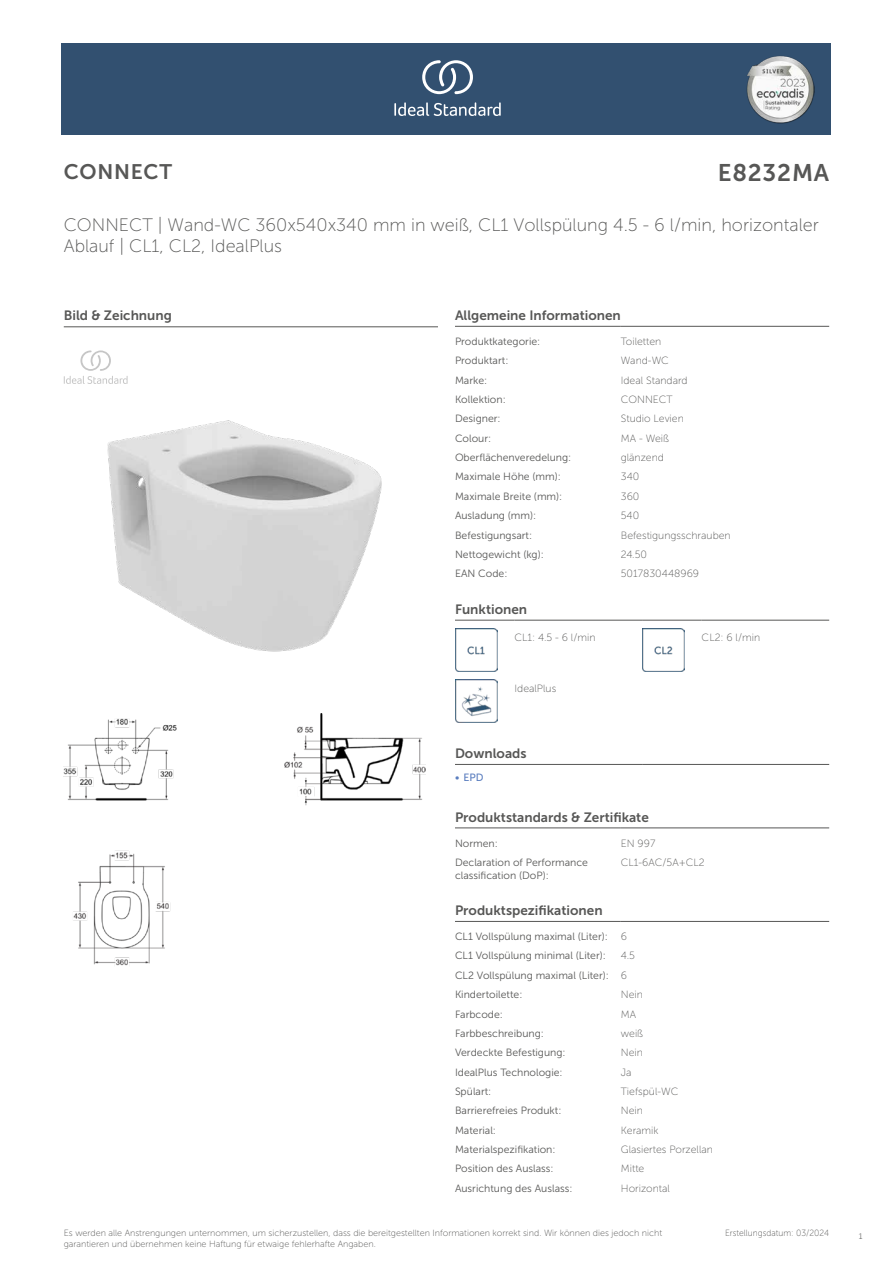
<style>
.page{position:relative;width:893px;height:1263px;background:#fff}
.page>*{position:absolute;margin:0;border:0;box-sizing:border-box;transform-origin:0 0}
.t1{font:24px "Museo Sans 700";letter-spacing:.035em;color:#575756}
.t2{font:21px "Museo Sans 700";letter-spacing:.035em;color:#575756}
.t3{font:18px/21.6px "Museo Sans 100";color:#575756}
.t4{font:13.5px "Museo Sans 700";color:#575756}
.t5{font:10.5px/19.4px "Museo Sans 300";color:#575756}
.t6{font:10.5px "Museo Sans 100";color:#575756}
.t7{font:10.5px "Museo Sans 500";color:#5b7ebf}
.t8{font:9px/10.8px "Museo Sans 100";color:#575756}
.t9{font:9px "Museo Sans 100";color:#575756;scale:.95 1}
.t10{font:300 9px "Calibri";color:#575756;scale:.95 1}
.s1{font-family:"Museo Sans 100"}
</style>
<div class="page">
<div style="left:62px;top:43px;width:769px;height:91px;background:#325070"></div>
<hr style="left:455px;top:326px;width:166px;height:1px;background:#575756">
<hr style="left:621px;top:326px;width:208px;height:1px;background:#575756">
<hr style="left:455px;top:620px;width:59px;height:1px;background:#575756">
<hr style="left:514px;top:620px;width:128px;height:1px;background:#575756">
<hr style="left:642px;top:620px;width:60px;height:1px;background:#575756">
<hr style="left:702px;top:620px;width:127px;height:1px;background:#575756">
<img style="left:455px;top:629px;width:42px;height:42px">
<img style="left:642px;top:629px;width:43px;height:42px">
<img style="left:455px;top:680px;width:42px;height:42px">
<hr style="left:455px;top:764px;width:187px;height:1px;background:#575756">
<hr style="left:642px;top:764px;width:187px;height:1px;background:#575756">
<hr style="left:455px;top:828px;width:166px;height:1px;background:#575756">
<hr style="left:621px;top:828px;width:208px;height:1px;background:#575756">
<hr style="left:455px;top:921px;width:166px;height:1px;background:#575756">
<hr style="left:621px;top:921px;width:208px;height:1px;background:#575756">
<img style="left:64px;top:714px;width:361px;height:252px">
<hr style="left:64px;top:327px;width:374px;height:1px;background:#575756">
<svg style="left:64px;top:350px;width:64px;height:34px"></svg>
<img style="left:107px;top:420px;width:275px;height:232px">
<svg style="left:394px;top:102px;width:107px;height:14px"></svg>
<svg style="left:422px;top:60px;width:51px;height:34px"></svg>
<img style="left:746px;top:56px;width:68px;height:67px">
<h2 class="t2" style="left:64px;top:160px;width:110px">CONNECT</h2>
<h1 class="t1" style="left:718px;top:160px;width:113px">E8232MA</h1>
<h3 class="t3" style="left:64px;top:214px;width:756px">CONNECT | Wand-WC 360x540x340 mm in weiß, CL1 Vollspülung 4.5 - 6 l/min, horizontaler<br>Ablauf | CL1, CL2, IdealPlus</h3>
<p class="t4" style="left:64px;top:308px;width:110px">Bild &amp; Zeichnung</p>
<p class="t4" style="left:455px;top:308px;width:167px">Allgemeine Informationen</p>
<p class="t5" style="left:455px;top:332px;width:87px">Produktkategorie:</p>
<p class="t6" style="left:621px;top:336px;width:42px">Toiletten</p>
<p class="t5" style="left:455px;top:351px;width:55px">Produktart:</p>
<p class="t6" style="left:621px;top:355px;width:50px">Wand-WC</p>
<p class="t5" style="left:455px;top:370px;width:34px">Marke:</p>
<p class="t6" style="left:621px;top:374px;width:68px">Ideal Standard</p>
<p class="t5" style="left:455px;top:390px;width:52px">Kollektion:</p>
<p class="t6" style="left:621px;top:394px;width:53px">CONNECT</p>
<p class="t5" style="left:455px;top:409px;width:47px">Designer:</p>
<p class="t6" style="left:621px;top:413px;width:65px">Studio Levien</p>
<p class="t5" style="left:455px;top:429px;width:38px">Colour:</p>
<p class="t6" style="left:621px;top:433px;width:50px">MA - Weiß</p>
<p class="t5" style="left:455px;top:448px;width:118px">Oberflächenveredelung:</p>
<p class="t6" style="left:621px;top:452px;width:45px">glänzend</p>
<p class="t5" style="left:455px;top:467px;width:107px">Maximale Höhe (mm):</p>
<p class="t6" style="left:621px;top:471px;width:20px">340</p>
<p class="t5" style="left:455px;top:487px;width:109px">Maximale Breite (mm):</p>
<p class="t6" style="left:621px;top:491px;width:20px">360</p>
<p class="t5" style="left:455px;top:506px;width:83px">Ausladung (mm):</p>
<p class="t6" style="left:621px;top:510px;width:20px">540</p>
<p class="t5" style="left:455px;top:525px;width:79px">Befestigungsart:</p>
<p class="t6" style="left:621px;top:529px;width:111px">Befestigungsschrauben</p>
<p class="t5" style="left:455px;top:545px;width:90px">Nettogewicht (kg):</p>
<p class="t6" style="left:621px;top:549px;width:28px">24.50</p>
<p class="t5" style="left:455px;top:564px;width:54px">EAN Code:</p>
<p class="t6" style="left:621px;top:568px;width:80px">5017830448969</p>
<p class="t4" style="left:455px;top:602px;width:74px">Funktionen</p>
<p class="t6" style="left:514px;top:632px;width:82px">CL1: 4.5 - 6 l/min</p>
<p class="t6" style="left:702px;top:632px;width:60px">CL2: 6 l/min</p>
<p class="t6" style="left:514px;top:683px;width:43px">IdealPlus</p>
<p class="t4" style="left:455px;top:746px;width:73px">Downloads</p>
<p class="t7" style="left:455px;top:772px;width:30px">• EPD</p>
<p class="t4" style="left:455px;top:809px;width:195px">Produktstandards &amp; Zertifikate</p>
<p class="t5" style="left:455px;top:833px;width:44px">Normen:</p>
<p class="t6" style="left:621px;top:837px;width:36px">EN 997</p>
<p class="t5" style="left:455px;top:856px;width:135px;line-height:12.6px">Declaration of Performance classification (DoP):</p>
<p class="t6" style="left:621px;top:857px;width:85px">CL1-6AC/5A+CL2</p>
<p class="t4" style="left:455px;top:903px;width:149px">Produktspezifikationen</p>
<p class="t5" style="left:455px;top:927px;width:174px">CL1 Vollspülung maximal (Liter): <span class="s1">6<br></span>CL1 Vollspülung minimal (Liter):</p>
<p class="t6" style="left:621px;top:950px;width:16px">4.5</p>
<p class="t5" style="left:455px;top:966px;width:174px">CL2 Vollspülung maximal (Liter): <span class="s1">6<br></span>Kindertoilette:</p>
<p class="t6" style="left:621px;top:989px;width:24px">Nein</p>
<p class="t5" style="left:455px;top:1004px;width:49px">Farbcode:</p>
<p class="t6" style="left:621px;top:1008px;width:17px">MA</p>
<p class="t5" style="left:455px;top:1024px;width:90px">Farbbeschreibung:</p>
<p class="t6" style="left:621px;top:1028px;width:24px">weiß</p>
<p class="t5" style="left:455px;top:1043px;width:112px">Verdeckte Befestigung:</p>
<p class="t6" style="left:621px;top:1047px;width:24px">Nein</p>
<p class="t5" style="left:455px;top:1062px;width:109px">IdealPlus Technologie:</p>
<p class="t6" style="left:621px;top:1066px;width:12px">Ja</p>
<p class="t5" style="left:455px;top:1082px;width:38px">Spülart:</p>
<p class="t6" style="left:621px;top:1086px;width:59px">Tiefspül-WC</p>
<p class="t5" style="left:455px;top:1101px;width:108px">Barrierefreies Produkt:</p>
<p class="t6" style="left:621px;top:1105px;width:24px">Nein</p>
<p class="t5" style="left:455px;top:1120px;width:43px">Material:</p>
<p class="t6" style="left:621px;top:1124px;width:39px">Keramik</p>
<p class="t5" style="left:455px;top:1140px;width:102px">Materialspezifikation:</p>
<p class="t6" style="left:621px;top:1144px;width:94px">Glasiertes Porzellan</p>
<p class="t5" style="left:455px;top:1159px;width:100px">Position des Auslass:</p>
<p class="t6" style="left:621px;top:1163px;width:25px">Mitte</p>
<p class="t5" style="left:455px;top:1178px;width:119px">Ausrichtung des Auslass:</p>
<p class="t6" style="left:621px;top:1182px;width:51px">Horizontal</p>
<p class="t8" style="left:64px;top:1227px;width:600px">Es werden alle Anstrengungen unternommen, um sicherzustellen, dass die bereitgestellten Informationen korrekt sind. Wir können dies jedoch nicht garantieren und übernehmen keine Haftung für etwaige fehlerhafte Angaben.</p>
<p class="t9" style="left:725px;top:1228px;width:111px">Erstellungsdatum: 03/2024</p>
<p class="t10" style="left:858px;top:1230px;width:6px">1</p>
</div>
